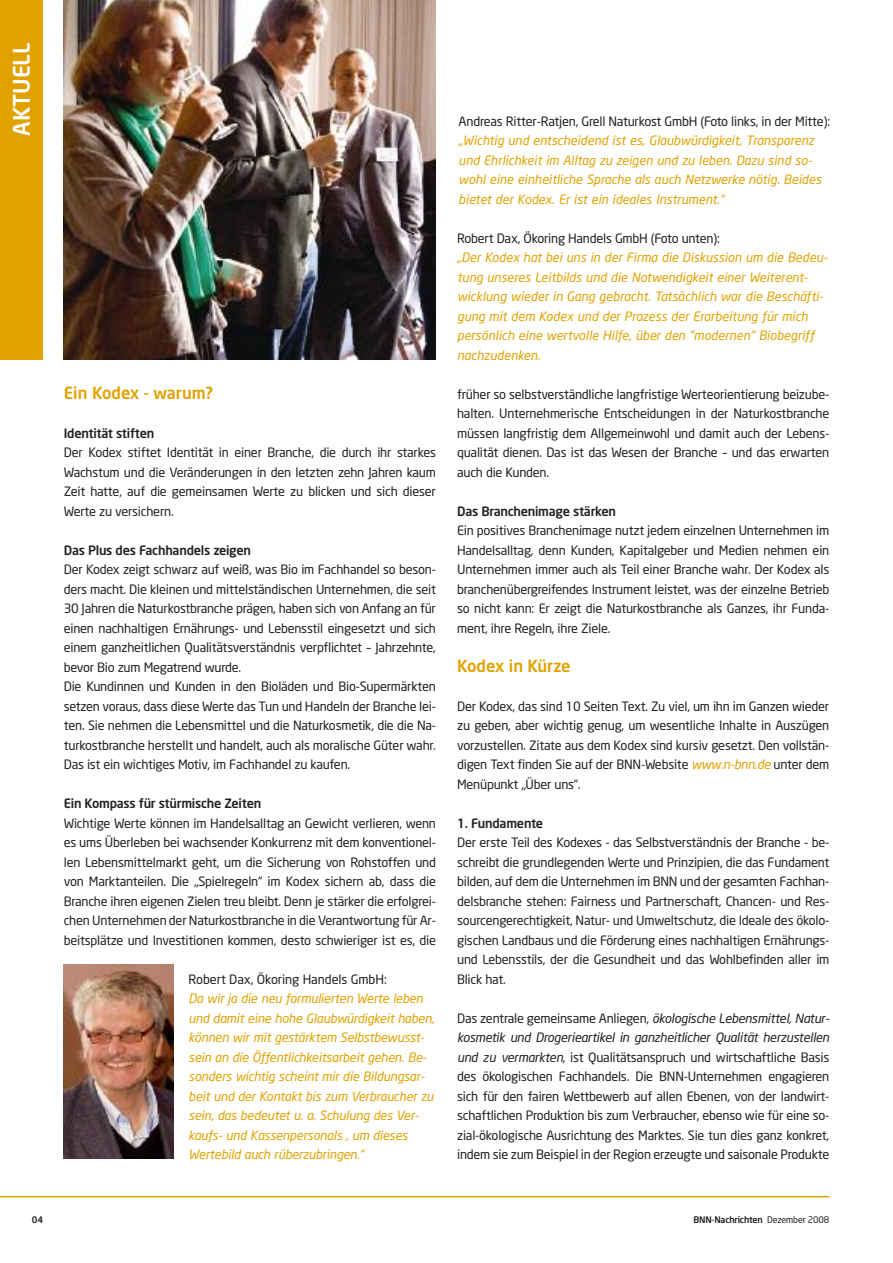
<style>
.page{position:relative;width:893px;height:1263px;background:#fff}
.page>*{position:absolute;margin:0;border:0;box-sizing:border-box;transform-origin:0 0}
.t1{font:500 22.5px "Neo Sans";color:#fff}
.t2{font:500 16.5px "Neo Sans";color:#e1a200}
.t3{font:12.75px/19.5px "Neo Sans";letter-spacing:-.02em;color:#212125;text-align:justify}
.t4{font:italic 12.75px/19.5px "Neo Sans";color:#e1a200}
.t5{font:500 12.75px "Neo Sans";letter-spacing:-.02em;color:#212125}
.t6{font:500 9px "Neo Sans";letter-spacing:-.02em;color:#212125}
.s1{font-style:italic;color:#e1a200}
.s2{font-style:italic}
.s3{font-weight:400}
</style>
<div class="page">
<div style="left:0;top:0;width:43px;height:360px;background:#e1a200"></div>
<hr style="left:0;top:1196px;width:829px;height:1px;background:#e1a200">
<img style="left:64px;top:0;width:372px;height:360px">
<img style="left:64px;top:964px;width:110px;height:195px">
<h1 class="t1" style="left:13px;top:136px;width:94px;rotate:-90deg">AKTUELL</h1>
<p class="t2" style="left:64px;top:386px;width:151px">Ein Kodex - warum?</p>
<p class="t5" style="left:64px;top:428px;width:92px">Identität stiften</p>
<p class="t3" style="left:64px;top:444px;width:374px">Der Kodex stiftet Identität in einer Branche, die durch ihr starkes Wachstum und die Veränderungen in den letzten zehn Jahren kaum Zeit hatte, auf die gemeinsamen Werte zu blicken und sich dieser Werte zu versichern.</p>
<p class="t5" style="left:64px;top:545px;width:189px">Das Plus des Fachhandels zeigen</p>
<p class="t3" style="left:64px;top:561px;width:374px;text-align:left">Der Kodex zeigt schwarz auf weiß, was Bio im Fachhandel so beson&shy;ders macht. Die kleinen und mittelständischen Unternehmen, die seit 30 Jahren die Naturkostbranche prägen, haben sich von Anfang an für einen nachhaltigen Ernährungs- und Lebensstil eingesetzt und sich einem ganzheitlichen Qualitätsverständnis verpflichtet – Jahrzehnte, bevor Bio zum Megatrend wurde.<br>Die Kundinnen und Kunden in den Bioläden und Bio-Supermärkten setzen voraus, dass diese Werte das Tun und Handeln der Branche lei&shy;ten. Sie nehmen die Lebensmittel und die Naturkosmetik, die die Na&shy;turkostbranche herstellt und handelt, auch als moralische Güter wahr.<br>Das ist ein wichtiges Motiv, im Fachhandel zu kaufen.</p>
<p class="t5" style="left:64px;top:799px;width:199px">Ein Kompass für stürmische Zeiten</p>
<p class="t3" style="left:64px;top:814px;width:374px">Wichtige Werte können im Handelsalltag an Gewicht verlieren, wenn es ums Überleben bei wachsender Konkurrenz mit dem konventionel&shy;len Lebensmittelmarkt geht, um die Sicherung von Rohstoffen und von Marktanteilen. Die „Spielregeln“ im Kodex sichern ab, dass die Branche ihren eigenen Zielen treu bleibt. Denn je stärker die erfolgrei&shy;chen Unternehmen der Naturkostbranche in die Verantwortung für Ar&shy;beitsplätze und Investitionen kommen, desto schwieriger ist es, die</p>
<p class="t3" style="left:189px;top:971px;width:200px">Robert Dax, Ökoring Handels GmbH:</p>
<p class="t4" style="left:189px;top:990px;width:247px">Da wir ja die neu formulierten Werte leben und damit eine hohe Glaubwürdigkeit haben, können wir mit gestärktem Selbstbewusst&shy;sein an die Öffentlichkeitsarbeit gehen. Be&shy;sonders wichtig scheint mir die Bildungsar&shy;beit und der Kontakt bis zum Verbraucher zu sein, das bedeutet u. a. Schulung des Ver&shy;kaufs- und Kassenpersonals , um dieses Wertebild auch rüberzubringen.“</p>
<p class="t3" style="left:459px;top:113px;width:373px">Andreas Ritter-Ratjen, Grell Naturkost GmbH (Foto links, in der Mitte):</p>
<p class="t4" style="left:459px;top:132px;width:364px">„Wichtig und entscheidend ist es, Glaubwürdigkeit, Transparenz und Ehrlichkeit im Alltag zu zeigen und zu leben. Dazu sind so&shy;wohl eine einheitliche Sprache als auch Netzwerke nötig. Beides bietet der Kodex. Er ist ein ideales Instrument.“</p>
<p class="t3" style="left:457px;top:230px;width:264px">Robert Dax, Ökoring Handels GmbH (Foto unten):</p>
<p class="t4" style="left:457px;top:249px;width:371px">„Der Kodex hat bei uns in der Firma die Diskussion um die Bedeu&shy;tung unseres Leitbilds und die Notwendigkeit einer Weiterent&shy;wicklung wieder in Gang gebracht. Tatsächlich war die Beschäfti&shy;gung mit dem Kodex und der Prozess der Erarbeitung für mich persönlich eine wertvolle Hilfe, über den "modernen" Biobegriff nachzudenken.</p>
<p class="t3" style="left:457px;top:385px;width:374px">früher so selbstverständliche langfristige Werteorientierung beizube&shy;halten. Unternehmerische Entscheidungen in der Naturkostbranche müssen langfristig dem Allgemeinwohl und damit auch der Lebens&shy;qualität dienen. Das ist das Wesen der Branche – und das erwarten auch die Kunden.</p>
<p class="t5" style="left:457px;top:506px;width:160px">Das Branchenimage stärken</p>
<p class="t3" style="left:457px;top:522px;width:374px">Ein positives Branchenimage nutzt jedem einzelnen Unternehmen im Handelsalltag, denn Kunden, Kapitalgeber und Medien nehmen ein Unternehmen immer auch als Teil einer Branche wahr. Der Kodex als branchenübergreifendes Instrument leistet, was der einzelne Betrieb so nicht kann: Er zeigt die Naturkostbranche als Ganzes, ihr Funda&shy;ment, ihre Regeln, ihre Ziele.</p>
<p class="t2" style="left:457px;top:659px;width:115px">Kodex in Kürze</p>
<p class="t3" style="left:457px;top:698px;width:374px">Der Kodex, das sind 10 Seiten Text. Zu viel, um ihn im Ganzen wieder zu geben, aber wichtig genug, um wesentliche Inhalte in Auszügen vorzustellen. Zitate aus dem Kodex sind kursiv gesetzt. Den vollstän&shy;digen Text finden Sie auf der BNN-Website <span class="s1">www.n-bnn.de</span> unter dem Menüpunkt „Über uns“.</p>
<p class="t5" style="left:457px;top:818px;width:88px">1. Fundamente</p>
<p class="t3" style="left:457px;top:834px;width:374px">Der erste Teil des Kodexes - das Selbstverständnis der Branche - be&shy;schreibt die grundlegenden Werte und Prinzipien, die das Fundament bilden, auf dem die Unternehmen im BNN und der gesamten Fachhan&shy;delsbranche stehen: Fairness und Partnerschaft, Chancen- und Res&shy;sourcengerechtigkeit, Natur- und Umweltschutz, die Ideale des ökolo&shy;gischen Landbaus und die Förderung eines nachhaltigen Ernährungs&shy;und Lebensstils, der die Gesundheit und das Wohlbefinden aller im Blick hat.</p>
<p class="t3" style="left:457px;top:1010px;width:374px">Das zentrale gemeinsame Anliegen, <span class="s2">ökologische Lebensmittel, Natur&shy;kosmetik und Drogerieartikel in ganzheitlicher Qualität herzustellen und zu vermarkten</span>, ist Qualitätsanspruch und wirtschaftliche Basis des ökologischen Fachhandels. Die BNN-Unternehmen engagieren sich für den fairen Wettbewerb auf allen Ebenen, von der landwirt&shy;schaftlichen Produktion bis zum Verbraucher, ebenso wie für eine so&shy;zial-ökologische Ausrichtung des Marktes. Sie tun dies ganz konkret, indem sie zum Beispiel in der Region erzeugte und saisonale Produkte</p>
<p class="t6" style="left:32px;top:1216px;width:13px">04</p>
<p class="t6" style="left:693px;top:1216px;width:137px">BNN-Nachrichten <span class="s3">Dezember 2008</span></p>
</div>
